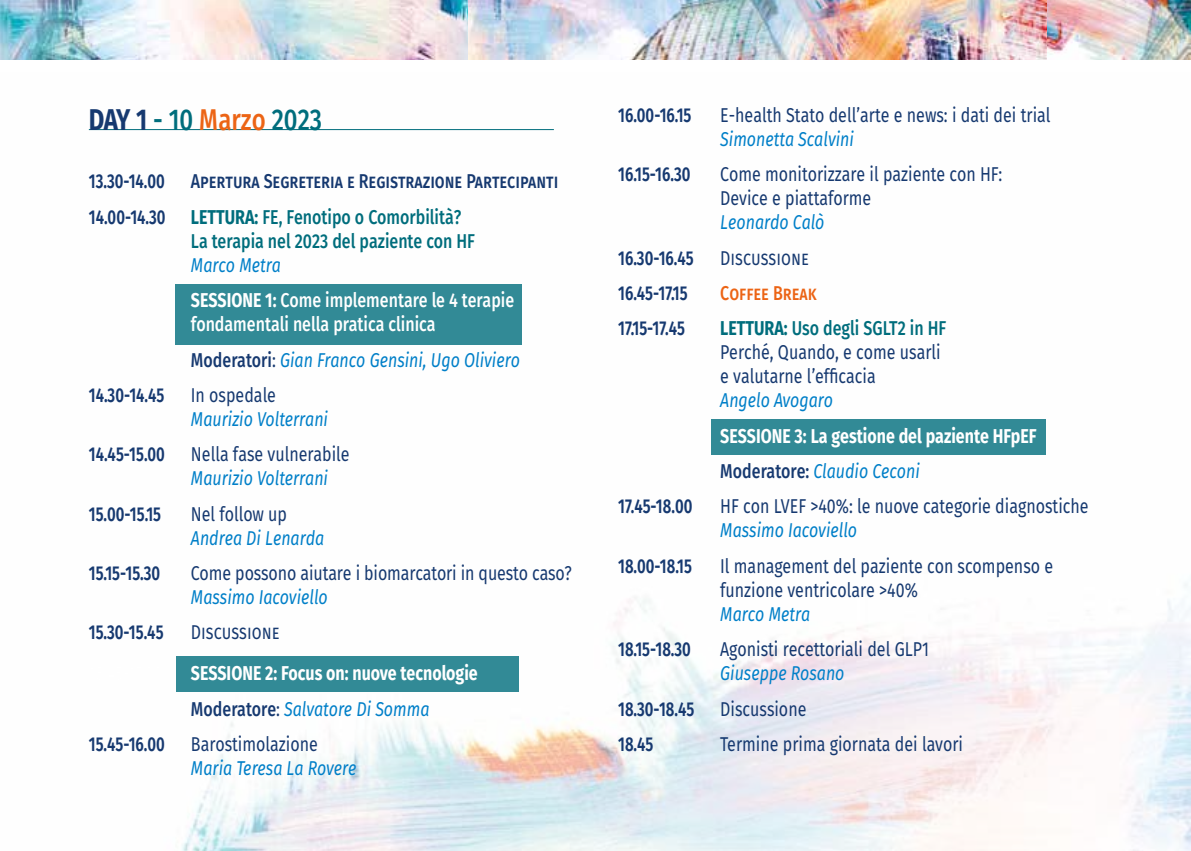
<style>
.page{position:relative;width:1191px;height:851px;background:#fff}
.page>*{position:absolute;margin:0;border:0;box-sizing:border-box;transform-origin:0 0}
.t1{font:500 30px "Fira Sans";color:#006d7c;scale:.8 1}
.t2{font:20px/24px "Fira Sans";color:#163970;scale:.8 1}
.t3{font:600 20px "Fira Sans";color:#163970;scale:.75 1}
.t4{font:italic 20px "Fira Sans";color:#007fc8;scale:.8 1}
.t5{font:700 20px/35.4px "Fira Sans";color:#fff;scale:.8 1}
.t6{font:500 20px/35.4px "Fira Sans";color:#fff;scale:.8 1}
.t7{font:500 20px/24px "Fira Sans";color:#006d7c;scale:.8 1}
.t8{font:500 20px "Fira Sans";color:#163970;scale:.8 1}
.t9{font:500 20px "Fira Sans";color:#ec6415;scale:.8 1}
.s1{font-weight:700;color:#163970}
.s2{color:#ec6415}
.s3{font-weight:700}
.s4{font-weight:400;font-style:italic;color:#007fc8}
.s5{color:#163970}
.s6{font-weight:400;color:#163970}
.s7{font-weight:500;color:#163970}
.s8{font-weight:700;color:#006d7c}
.s9{font-weight:500;color:#006d7c}
</style>
<div class="page">
<img style="left:88px;top:129px;width:1103px;height:721px">
<img style="left:1046px;top:0;width:145px;height:60px">
<img style="left:468px;top:0;width:578px;height:60px">
<img style="left:0;top:0;width:468px;height:60px">
<div style="left:176px;top:284px;width:346px;height:60px;background:#328a96"></div>
<div style="left:711px;top:419px;width:334px;height:35px;background:#328a96"></div>
<div style="left:176px;top:656px;width:342px;height:35px;background:#328a96"></div>
<hr style="left:89px;top:129px;width:465px;height:1px;background:#006d7c">
<h1 class="t1" style="left:89px;top:95px;width:293px"><span class="s1">DAY 1</span> - 10 <span class="s2">Marzo</span> 2023</h1>
<p class="t3" style="left:89px;top:165px;width:103px">13.30-14.00</p>
<p class="t8" style="left:191px;top:165px;width:461px">Apertura Segreteria e Registrazione Partecipanti</p>
<p class="t3" style="left:89px;top:200px;width:104px">14.00-14.30</p>
<p class="t7" style="left:191px;top:204px;width:357px"><span class="s3">LETTURA:</span> FE, Fenotipo o Comorbilità?<br>La terapia nel 2023 del paziente con HF</p>
<p class="t6" style="left:191px;top:246px;width:405px"><span class="s4">Marco Metra<br></span><span class="s3">SESSIONE 1:</span> Come implementare le 4 terapie</p>
<p class="t6" style="left:191px;top:305px;width:413px">fondamentali nella pratica clinica<br><span class="s5">Moderatori</span><span class="s6">:</span> <span class="s4">Gian Franco Gensini, Ugo Oliviero</span></p>
<p class="t3" style="left:89px;top:378px;width:102px">14.30-14.45</p>
<p class="t2" style="left:191px;top:382px;width:108px">In ospedale</p>
<p class="t4" style="left:191px;top:404px;width:173px">Maurizio Volterrani</p>
<p class="t3" style="left:89px;top:438px;width:103px">14.45-15.00</p>
<p class="t2" style="left:191px;top:441px;width:200px">Nella fase vulnerabile</p>
<p class="t4" style="left:191px;top:463px;width:173px">Maurizio Volterrani</p>
<p class="t3" style="left:89px;top:497px;width:98px">15.00-15.15</p>
<p class="t2" style="left:191px;top:501px;width:122px">Nel follow up</p>
<p class="t4" style="left:191px;top:522px;width:168px">Andrea Di Lenarda</p>
<p class="t3" style="left:89px;top:556px;width:97px">15.15-15.30</p>
<p class="t2" style="left:191px;top:560px;width:478px">Come possono aiutare i biomarcatori in questo caso?</p>
<p class="t4" style="left:191px;top:582px;width:173px">Massimo Iacoviello</p>
<p class="t3" style="left:89px;top:616px;width:101px">15.30-15.45</p>
<p class="t2" style="left:191px;top:619px;width:112px">Discussione</p>
<p class="t5" style="left:191px;top:654px;width:360px">SESSIONE 2: Focus on: nuove tecnologie<br><span class="s7">Moderatore</span><span class="s6">:</span> <span class="s4">Salvatore Di Somma</span></p>
<p class="t3" style="left:89px;top:727px;width:103px">15.45-16.00</p>
<p class="t2" style="left:191px;top:731px;width:160px">Barostimolazione</p>
<p class="t4" style="left:191px;top:753px;width:208px">Maria Teresa La Rovere</p>
<p class="t3" style="left:618px;top:98px;width:99px">16.00-16.15</p>
<p class="t2" style="left:720px;top:102px;width:414px">E-health Stato dell’arte e news: i dati dei trial</p>
<p class="t4" style="left:720px;top:124px;width:169px">Simonetta Scalvini</p>
<p class="t3" style="left:618px;top:158px;width:98px">16.15-16.30</p>
<p class="t2" style="left:720px;top:162px;width:354px">Come monitorizzare il paziente con HF:<br>Device e piattaforme</p>
<p class="t4" style="left:720px;top:207px;width:132px">Leonardo Calò</p>
<p class="t3" style="left:618px;top:241px;width:102px">16.30-16.45</p>
<p class="t2" style="left:720px;top:245px;width:112px">Discussione</p>
<p class="t3" style="left:618px;top:276px;width:94px">16.45-17.15</p>
<p class="t9" style="left:720px;top:277px;width:122px">Coffee Break</p>
<p class="t3" style="left:618px;top:312px;width:91px">17.15-17.45</p>
<p class="t2" style="left:720px;top:316px;width:284px"><span class="s8">LETTURA:</span> <span class="s9">Uso degli SGLT2 in HF<br></span>Perché, Quando, e come usarli e valutarne l’efficacia</p>
<p class="t4" style="left:720px;top:385px;width:142px">Angelo Avogaro</p>
<p class="t5" style="left:720px;top:416px;width:397px">SESSIONE 3: La gestione del paziente HFpEF<br><span class="s7">Moderatore:</span> <span class="s4">Claudio Ceconi</span></p>
<p class="t3" style="left:618px;top:490px;width:100px">17.45-18.00</p>
<p class="t2" style="left:720px;top:494px;width:462px">HF con LVEF &gt;40%: le nuove categorie diagnostiche</p>
<p class="t4" style="left:720px;top:515px;width:173px">Massimo Iacoviello</p>
<p class="t3" style="left:618px;top:549px;width:100px">18.00-18.15</p>
<p class="t2" style="left:720px;top:553px;width:418px">Il management del paziente con scompenso e funzione ventricolare &gt;40%</p>
<p class="t4" style="left:720px;top:598px;width:114px">Marco Metra</p>
<p class="t3" style="left:618px;top:632px;width:99px">18.15-18.30</p>
<p class="t2" style="left:720px;top:636px;width:262px">Agonisti recettoriali del GLP1</p>
<p class="t4" style="left:720px;top:658px;width:157px">Giuseppe Rosano</p>
<p class="t3" style="left:618px;top:692px;width:103px">18.30-18.45</p>
<p class="t2" style="left:720px;top:696px;width:109px">Discussione</p>
<p class="t3" style="left:618px;top:727px;width:49px">18.45</p>
<p class="t2" style="left:720px;top:731px;width:305px">Termine prima giornata dei lavori</p>
</div>
